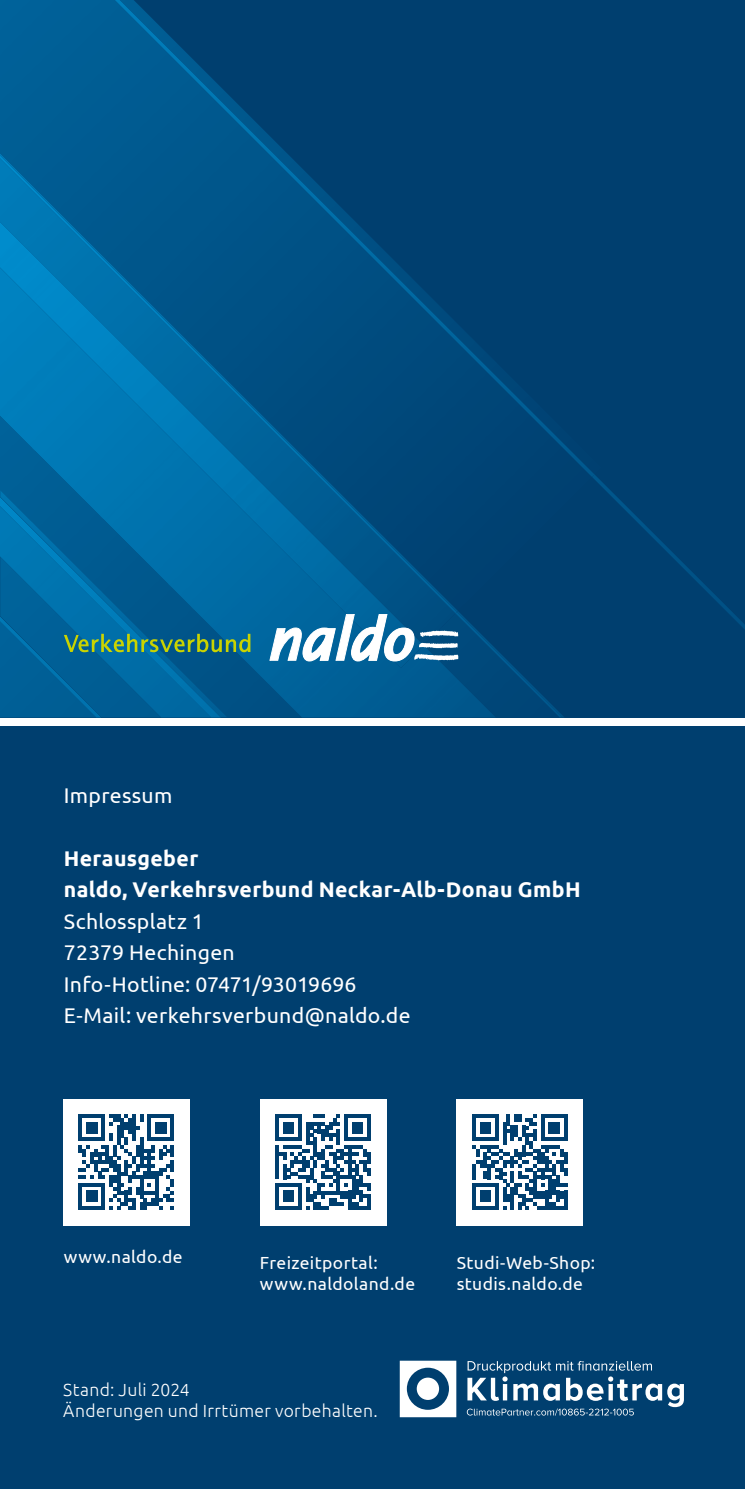
<style>
.page{position:relative;width:745px;height:1489px;background:#fff}
.page>*{position:absolute;margin:0;border:0;box-sizing:border-box;transform-origin:0 0}
.t1{font:21.25px/31.5px "Ubuntu";letter-spacing:.015em;color:#fff}
.t2{font:700 21.25px/31.5px "Ubuntu";letter-spacing:.015em;color:#fff}
.t3{font:17.5px/21px "Ubuntu";letter-spacing:.02em;color:#fff}
.t4{font:300 17.5px/21px "Ubuntu";letter-spacing:.02em;color:#fff}
</style>
<div class="page">
<div style="left:0;top:0;width:744px;height:717px;background:#003f6f"></div>
<div style="left:0;top:0;width:115px;height:153px;background:#005e95"></div>
<img style="left:0;top:0;width:19px;height:72px">
<img style="left:227px;top:610px;width:231px;height:107px">
<img style="left:0;top:613px;width:221px;height:104px">
<img style="left:592px;top:474px;width:152px;height:154px">
<img style="left:115px;top:0;width:479px;height:477px">
<img style="left:0;top:616px;width:101px;height:101px">
<img style="left:455px;top:612px;width:107px;height:105px">
<img style="left:0;top:155px;width:456px;height:458px">
<div style="left:0;top:726px;width:744px;height:762px;background:#003f6f"></div>
<svg style="left:269px;top:614px;width:189px;height:47px;background:#6ca1c0"></svg>
<svg style="left:64px;top:633px;width:186px;height:19px;background:#3e8469"></svg>
<div style="left:260px;top:1098px;width:126px;height:126px;background:#fff"></div>
<svg style="left:275px;top:1114px;width:95px;height:95px"></svg>
<div style="left:456px;top:1098px;width:126px;height:126px;background:#fff"></div>
<svg style="left:472px;top:1114px;width:95px;height:95px"></svg>
<div style="left:63px;top:1098px;width:126px;height:126px;background:#fff"></div>
<svg style="left:78px;top:1114px;width:96px;height:95px"></svg>
<svg style="left:399px;top:1360px;width:57px;height:56px"></svg>
<div style="left:416px;top:1377px;width:23px;height:22px;background:#fff;border-radius:50%"></div>
<svg style="left:466px;top:1361px;width:217px;height:54px"></svg>
<p class="t1" style="left:64px;top:778px;width:110px">Impressum</p>
<p class="t2" style="left:64px;top:842px;width:518px">Herausgeber<br>naldo, Verkehrsverbund Neckar-Alb-Donau GmbH</p>
<p class="t1" style="left:64px;top:904px;width:348px">Schlossplatz 1<br>72379 Hechingen<br>Info-Hotline: 07471/93019696<br>E-Mail: verkehrsverbund@naldo.de</p>
<p class="t3" style="left:64px;top:1245px;width:120px">www.naldo.de</p>
<p class="t3" style="left:260px;top:1251px;width:156px">Freizeitportal: www.naldoland.de</p>
<p class="t3" style="left:456px;top:1251px;width:140px">Studi-Web-Shop: studis.naldo.de</p>
<p class="t4" style="left:63px;top:1378px;width:316px">Stand: Juli 2024<br>Änderungen und Irrtümer vorbehalten.</p>
</div>
